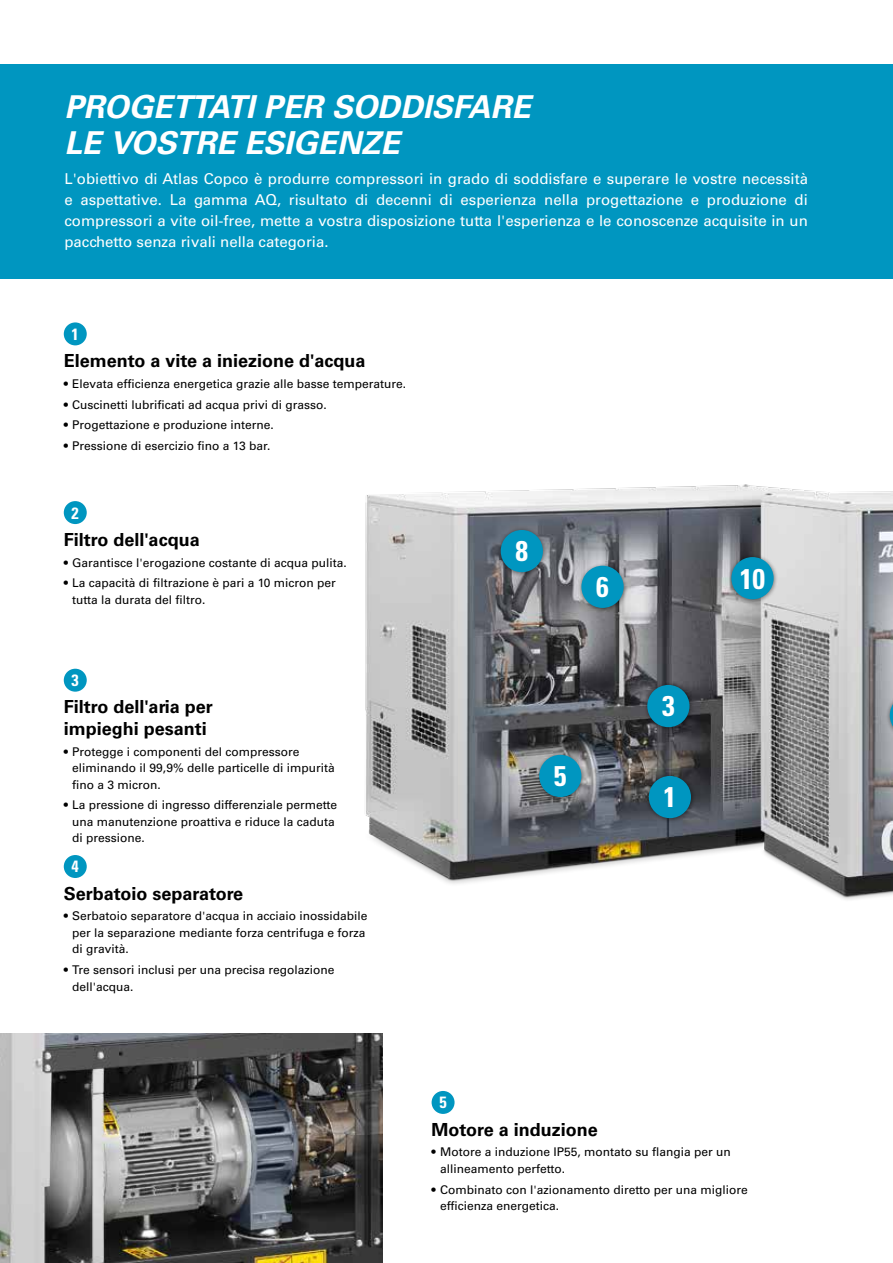
<style>
.page{position:relative;width:893px;height:1263px;background:#fff}
.page>*{position:absolute;margin:0;border:0;box-sizing:border-box;transform-origin:0 0}
.t1{font:italic 700 31.5px/36px "Univers LT Std";color:#fff}
.t2{font:700 condensed 28.5px "Univers LT Std";color:#fff}
.t3{font:700 18px/21.6px "Univers LT Std";color:#000}
.t4{font:700 condensed 16.35px "Univers LT Std";color:#fff}
.t5{font:15px/21px "Univers LT Std";color:#fff;text-align:justify}
.t6{font:12px/16.5px "Univers LT Std";color:#000}
</style>
<div class="page">
<div style="left:0;top:64px;width:893px;height:215px;background:#0096c0"></div>
<img style="left:0;top:1033px;width:383px;height:230px">
<img style="left:365px;top:484px;width:528px;height:416px">
<div style="left:535px;top:751px;width:51px;height:51px;background:#000;opacity:.5"></div>
<div style="left:539px;top:755px;width:42px;height:42px;background:#0096c0;border-radius:50%"></div>
<div style="left:644px;top:772px;width:52px;height:51px;background:#000;opacity:.5"></div>
<div style="left:649px;top:776px;width:42px;height:42px;background:#0096c0;border-radius:50%"></div>
<div style="left:643px;top:681px;width:51px;height:51px;background:#000;opacity:.5"></div>
<div style="left:647px;top:685px;width:42px;height:42px;background:#0096c0;border-radius:50%"></div>
<div style="left:577px;top:562px;width:51px;height:51px;background:#000;opacity:.5"></div>
<div style="left:581px;top:566px;width:43px;height:42px;background:#0096c0;border-radius:50%"></div>
<div style="left:496px;top:526px;width:52px;height:51px;background:#000;opacity:.5"></div>
<div style="left:501px;top:530px;width:42px;height:42px;background:#0096c0;border-radius:50%"></div>
<div style="left:727px;top:553px;width:51px;height:51px;background:#000;opacity:.5"></div>
<div style="left:731px;top:557px;width:43px;height:42px;background:#0096c0;border-radius:50%"></div>
<div style="left:885px;top:690px;width:8px;height:51px;background:#000;opacity:.5"></div>
<svg style="left:890px;top:694px;width:3px;height:42px"></svg>
<div style="left:432px;top:1091px;width:23px;height:23px;background:#0096c0;border-radius:50%"></div>
<div style="left:64px;top:322px;width:23px;height:23px;background:#0096c0;border-radius:50%"></div>
<div style="left:64px;top:669px;width:23px;height:23px;background:#0096c0;border-radius:50%"></div>
<div style="left:64px;top:501px;width:23px;height:23px;background:#0096c0;border-radius:50%"></div>
<div style="left:64px;top:855px;width:23px;height:23px;background:#0096c0;border-radius:50%"></div>
<h1 class="t1" style="left:64px;top:90px;width:468px">PROGETTATI PER SODDISFARE<br>LE VOSTRE ESIGENZE</h1>
<p class="t5" style="left:64px;top:168px;width:745px">L'obiettivo di Atlas Copco è produrre compressori in grado di soddisfare e superare le vostre necessità e aspettative. La gamma AQ, risultato di decenni di esperienza nella progettazione e produzione di compressori a vite oil-free, mette a vostra disposizione tutta l'esperienza e le conoscenze acquisite in un pacchetto senza rivali nella categoria.</p>
<h3 class="t4" style="left:72px;top:324px;width:9px">1</h3>
<h3 class="t3" style="left:64px;top:350px;width:303px">Elemento a vite a iniezione d'acqua</h3>
<p class="t6" style="left:64px;top:375px;width:344px">• Elevata efficienza energetica grazie alle basse temperature.</p>
<p class="t6" style="left:64px;top:396px;width:265px">• Cuscinetti lubrificati ad acqua privi di grasso.</p>
<p class="t6" style="left:64px;top:417px;width:211px">• Progettazione e produzione interne.</p>
<p class="t6" style="left:64px;top:438px;width:208px">• Pressione di esercizio fino a 13 bar.</p>
<h3 class="t4" style="left:72px;top:503px;width:9px">2</h3>
<h3 class="t3" style="left:64px;top:529px;width:137px">Filtro dell'acqua</h3>
<p class="t6" style="left:64px;top:554px;width:284px">• Garantisce l'erogazione costante di acqua pulita.</p>
<p class="t6" style="left:72px;top:575px;width:265px;text-indent:-9px">• La capacità di filtrazione è pari a 10 micron per tutta la durata del filtro.</p>
<h3 class="t4" style="left:72px;top:670px;width:9px">3</h3>
<h3 class="t3" style="left:64px;top:696px;width:151px">Filtro dell'aria per impieghi pesanti</h3>
<p class="t6" style="left:72px;top:743px;width:264px;text-indent:-9px">• Protegge i componenti del compressore eliminando il 99,9% delle particelle di impurità fino a 3 micron.</p>
<p class="t6" style="left:72px;top:797px;width:266px;text-indent:-9px">• La pressione di ingresso differenziale permette una manutenzione proattiva e riduce la caduta di pressione.</p>
<h3 class="t4" style="left:72px;top:856px;width:9px">4</h3>
<h3 class="t3" style="left:64px;top:883px;width:181px">Serbatoio separatore</h3>
<p class="t6" style="left:72px;top:908px;width:297px;text-indent:-9px">• Serbatoio separatore d'acqua in acciaio inossidabile per la separazione mediante forza centrifuga e forza di gravità.</p>
<p class="t6" style="left:72px;top:962px;width:264px;text-indent:-9px">• Tre sensori inclusi per una precisa regolazione dell'acqua.</p>
<h2 class="t2" style="left:515px;top:534px;width:14px">8</h2>
<h2 class="t2" style="left:596px;top:569px;width:14px">6</h2>
<h2 class="t2" style="left:554px;top:759px;width:14px">5</h2>
<h2 class="t2" style="left:662px;top:689px;width:14px">3</h2>
<h2 class="t2" style="left:664px;top:780px;width:14px">1</h2>
<h2 class="t2" style="left:740px;top:561px;width:27px">10</h2>
<h3 class="t4" style="left:439px;top:1092px;width:9px">5</h3>
<h3 class="t3" style="left:432px;top:1118px;width:168px">Motore a induzione</h3>
<p class="t6" style="left:440px;top:1144px;width:292px;text-indent:-9px">• Motore a induzione IP55, montato su flangia per un allineamento perfetto.</p>
<p class="t6" style="left:440px;top:1181px;width:309px;text-indent:-9px">• Combinato con l'azionamento diretto per una migliore efficienza energetica.</p>
</div>
